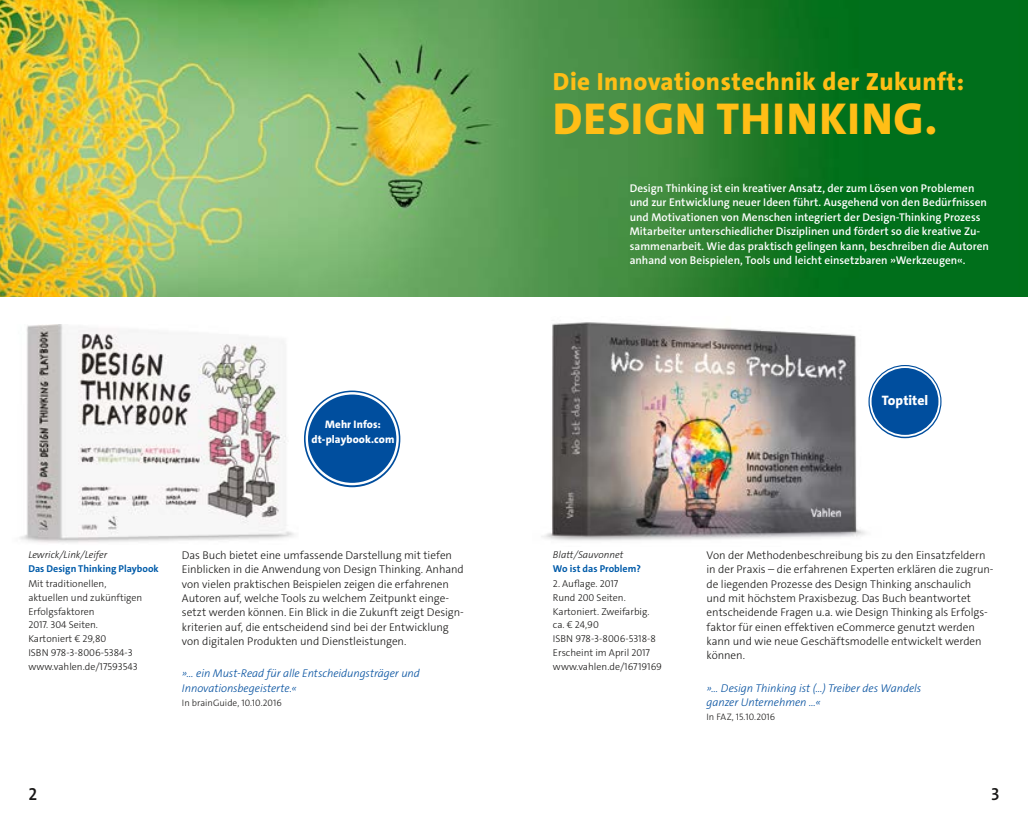
<style>
.page{position:relative;width:1028px;height:815px;background:#fff}
.page>*{position:absolute;margin:0;border:0;box-sizing:border-box;transform-origin:0 0}
.t1{font:800 45px "The Sans C4 s";letter-spacing:.02em;color:#ffbe16}
.t2{font:800 25px "The Sans C4 s";letter-spacing:.02em;color:#ffbe16}
.t3{font:600 17.5px "The Sans C4 s";color:#181716}
.t4{font:800 13.75px "The Sans C4 s";color:#fff}
.t5{font:300 11.25px/14.4px "The Sans C4 s";letter-spacing:-.005em;color:#181716}
.t6{font:600 11.25px/14.4px "The Sans C4 s";color:#fff}
.t7{font:italic 300 11.25px/14.4px "The Sans C4 s";letter-spacing:-.01em;color:#004e9e}
.t8{font:800 11px/15.8px "The Sans C4 s";letter-spacing:.01em;color:#fff;text-align:center}
.t9{font:300 10px/13.8px "The Sans C4 s";color:#181716}
.t10{font:700 10px "The Sans C4 s";color:#005ba9}
.t11{font:italic 300 10px "The Sans C4 s";color:#181716}
.t12{font:300 9.38px "The Sans C4 s";color:#181716}
</style>
<div class="page">
<img style="left:0;top:0;width:1028px;height:296px">
<img style="left:20px;top:324px;width:309px;height:219px">
<svg style="left:304px;top:391px;width:96px;height:96px"></svg>
<div style="left:307px;top:393px;width:90px;height:91px;background:#004e9e;border-radius:50%"></div>
<div style="left:305px;top:392px;width:94px;height:93px;border:2px solid #fff;border-radius:50%"></div>
<img style="left:541px;top:322px;width:348px;height:219px">
<svg style="left:868px;top:365px;width:73px;height:73px"></svg>
<div style="left:870px;top:367px;width:69px;height:69px;background:#004e9e;border-radius:50%"></div>
<div style="left:869px;top:366px;width:71px;height:71px;border:2px solid #fff;border-radius:50%"></div>
<h2 class="t2" style="left:553px;top:65px;width:413px">Die Innovationstechnik der Zukunft:</h2>
<h1 class="t1" style="left:553px;top:90px;width:385px">DESIGN THINKING.</h1>
<p class="t6" style="left:630px;top:181px;width:361px">Design Thinking ist ein kreativer Ansatz, der zum Lösen von Problemen und zur Entwicklung neuer Ideen führt. Ausgehend von den Bedürfnissen und Motivationen von Menschen integriert der Design-Thinking Prozess Mitarbeiter unterschiedlicher Disziplinen und fördert so die kreative Zu&shy;sammenarbeit. Wie das praktisch gelingen kann, beschreiben die Autoren anhand von Beispielen, Tools und leicht einsetzbaren »Werkzeugen«.</p>
<p class="t8" style="left:312px;top:416px;width:84px">Mehr Infos: dt-playbook.com</p>
<p class="t11" style="left:28px;top:548px;width:80px">Lewrick/Link/Leifer</p>
<p class="t10" style="left:28px;top:562px;width:132px">Das Design Thinking Playbook</p>
<p class="t9" style="left:28px;top:577px;width:115px">Mit traditionellen, aktuellen und zukünftigen<br>Erfolgsfaktoren<br>2017. 304 Seiten.<br>Kartoniert € 29,80<br>ISBN 978-3-8006-5384-3 www.vahlen.de/17593543</p>
<p class="t5" style="left:182px;top:548px;width:283px">Das Buch bietet eine umfassende Darstellung mit tiefen Einblicken in die Anwendung von Design Thinking. Anhand von vielen praktischen Beispielen zeigen die erfahrenen Autoren auf, welche Tools zu welchem Zeitpunkt einge&shy;setzt werden können. Ein Blick in die Zukunft zeigt Design&shy;kriterien auf, die entscheidend sind bei der Entwicklung von digitalen Produkten und Dienstleistungen.</p>
<p class="t7" style="left:182px;top:666px;width:239px">»… ein Must-Read für alle Entscheidungsträger und<br>Innovationsbegeisterte.«</p>
<p class="t12" style="left:182px;top:697px;width:101px">In brainGuide, 10.10.2016</p>
<p class="t4" style="left:881px;top:391px;width:48px">Toptitel</p>
<p class="t11" style="left:553px;top:548px;width:72px">Blatt/Sauvonnet</p>
<p class="t10" style="left:553px;top:562px;width:89px">Wo ist das Problem?</p>
<p class="t9" style="left:553px;top:577px;width:111px">2. Auflage. 2017<br>Rund 200 Seiten.<br>Kartoniert. Zweifarbig. ca. € 24,90<br>ISBN 978-3-8006-5318-8<br>Erscheint im April 2017 www.vahlen.de/16719169</p>
<p class="t5" style="left:706px;top:548px;width:288px">Von der Methodenbeschreibung bis zu den Einsatzfeldern in der Praxis – die erfahrenen Experten erklären die zugrun&shy;de liegenden Prozesse des Design Thinking anschaulich<br>und mit höchstem Praxisbezug. Das Buch beantwortet entscheidende Fragen u.a. wie Design Thinking als Erfolgs&shy;faktor für einen effektiven eCommerce genutzt werden kann und wie neue Geschäftsmodelle entwickelt werden können.</p>
<p class="t7" style="left:706px;top:681px;width:216px">»… Design Thinking ist (…) Treiber des Wandels ganzer Unternehmen …«</p>
<p class="t12" style="left:706px;top:711px;width:70px">In FAZ, 15.10.2016</p>
<h3 class="t3" style="left:28px;top:783px;width:10px">2</h3>
<h3 class="t3" style="left:991px;top:783px;width:10px">3</h3>
</div>
